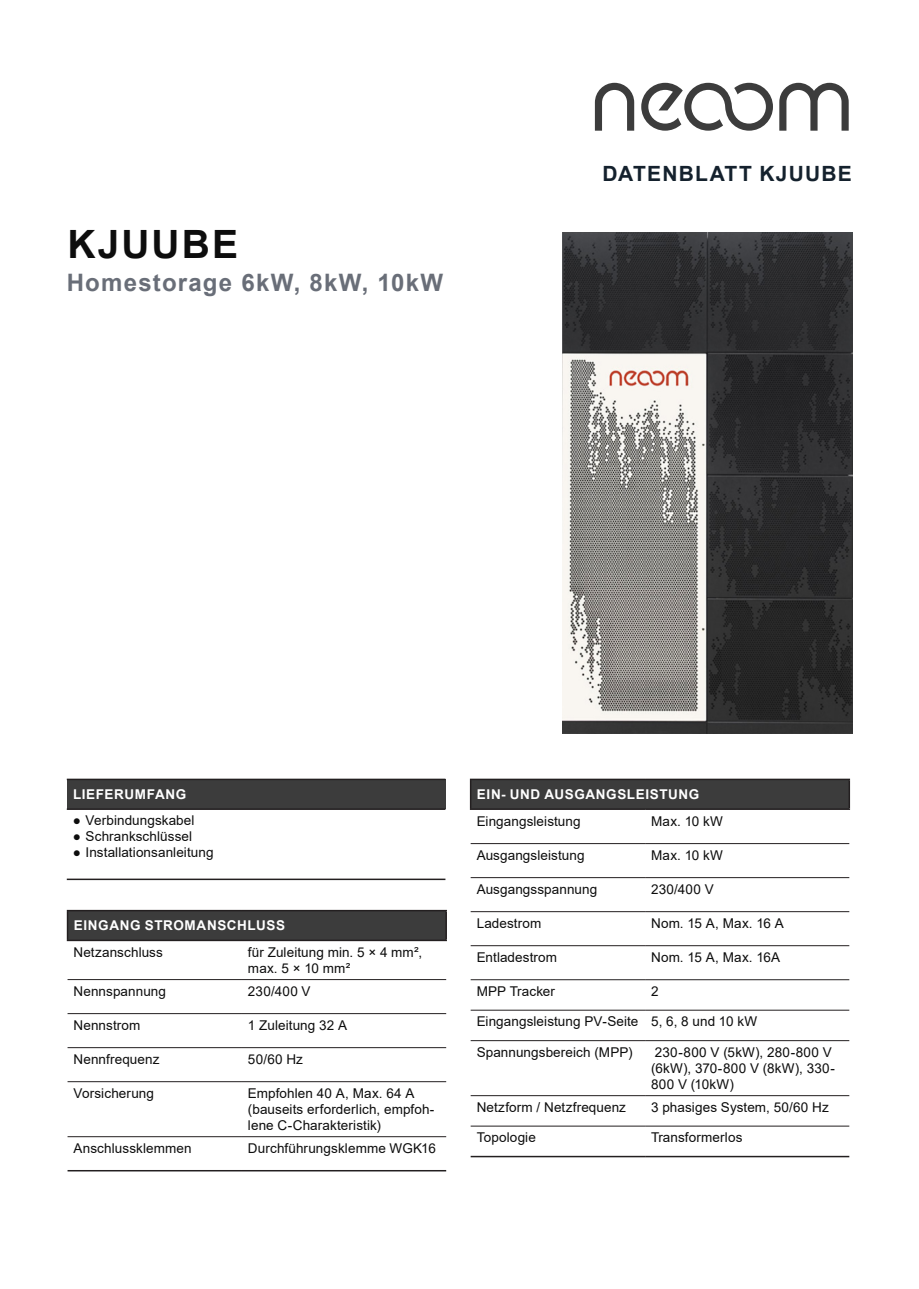
<style>
.page{position:relative;width:919px;height:1289px;background:#fff}
.page>*{position:absolute;margin:0;border:0;box-sizing:border-box;transform-origin:0 0}
._99_Titel_Datenblatt{font:700 39px "Arial";letter-spacing:.05em;color:#0d0d0d}
._99_Cover_Untertitel{font:700 24px "Arial";letter-spacing:.05em;color:#696e78}
.t1{font:700 21px "Arial";letter-spacing:.055em;color:#14212d}
._01_Fließtext_Tab_oN{font:13.5px/16.2px "Arial";letter-spacing:.005em;color:#0d0d0d}
._02_Header_w_Tab{font:700 13.5px "Arial";letter-spacing:.045em;color:#fff}
</style>
<div class="page">
<svg style="left:779px;top:83px;width:69px;height:48px"></svg>
<svg style="left:595px;top:83px;width:39px;height:48px"></svg>
<svg style="left:641px;top:83px;width:132px;height:48px"></svg>
<div style="left:67px;top:779px;width:378px;height:30px;background:#3c3c3c"></div>
<hr style="left:67px;top:778px;width:378px;height:2px;background:#231f20">
<hr style="left:67px;top:808px;width:378px;height:2px;background:#231f20">
<hr style="left:67px;top:878px;width:378px;height:2px;background:#231f20">
<img style="left:562px;top:233px;width:290px;height:500px">
<div style="left:68px;top:910px;width:378px;height:30px;background:#3c3c3c"></div>
<hr style="left:67px;top:909px;width:175px;height:2px;background:#231f20">
<svg style="left:67px;top:911px;width:1px;height:28px"></svg>
<hr style="left:242px;top:909px;width:205px;height:2px;background:#231f20">
<hr style="left:445px;top:911px;width:2px;height:28px;background:#231f20">
<hr style="left:67px;top:939px;width:175px;height:2px;background:#231f20">
<hr style="left:242px;top:939px;width:205px;height:2px;background:#231f20">
<hr style="left:68px;top:979px;width:174px;height:1px;background:#231f20">
<hr style="left:242px;top:979px;width:204px;height:1px;background:#231f20">
<hr style="left:68px;top:1013px;width:174px;height:1px;background:#231f20">
<hr style="left:242px;top:1013px;width:204px;height:1px;background:#231f20">
<hr style="left:68px;top:1047px;width:174px;height:1px;background:#231f20">
<hr style="left:242px;top:1047px;width:204px;height:1px;background:#231f20">
<hr style="left:68px;top:1081px;width:174px;height:1px;background:#231f20">
<hr style="left:242px;top:1081px;width:204px;height:1px;background:#231f20">
<hr style="left:68px;top:1136px;width:174px;height:1px;background:#231f20">
<hr style="left:242px;top:1136px;width:204px;height:1px;background:#231f20">
<hr style="left:68px;top:1169px;width:174px;height:2px;background:#231f20">
<hr style="left:242px;top:1169px;width:204px;height:2px;background:#231f20">
<div style="left:470px;top:779px;width:379px;height:30px;background:#3c3c3c"></div>
<hr style="left:470px;top:778px;width:175px;height:2px;background:#231f20">
<svg style="left:470px;top:780px;width:1px;height:28px"></svg>
<hr style="left:645px;top:778px;width:205px;height:2px;background:#231f20">
<hr style="left:848px;top:780px;width:2px;height:28px;background:#231f20">
<hr style="left:470px;top:808px;width:175px;height:2px;background:#231f20">
<hr style="left:645px;top:808px;width:205px;height:2px;background:#231f20">
<hr style="left:470px;top:843px;width:175px;height:1px;background:#231f20">
<hr style="left:645px;top:843px;width:204px;height:1px;background:#231f20">
<hr style="left:470px;top:877px;width:175px;height:1px;background:#231f20">
<hr style="left:645px;top:877px;width:204px;height:1px;background:#231f20">
<hr style="left:470px;top:911px;width:175px;height:1px;background:#231f20">
<hr style="left:645px;top:911px;width:204px;height:1px;background:#231f20">
<hr style="left:470px;top:945px;width:175px;height:1px;background:#231f20">
<hr style="left:645px;top:945px;width:204px;height:1px;background:#231f20">
<hr style="left:470px;top:979px;width:175px;height:1px;background:#231f20">
<hr style="left:645px;top:979px;width:204px;height:1px;background:#231f20">
<hr style="left:470px;top:1009px;width:175px;height:1px;background:#231f20">
<hr style="left:645px;top:1009px;width:204px;height:1px;background:#231f20">
<hr style="left:470px;top:1040px;width:175px;height:1px;background:#231f20">
<hr style="left:645px;top:1040px;width:204px;height:1px;background:#231f20">
<hr style="left:470px;top:1095px;width:175px;height:1px;background:#231f20">
<hr style="left:645px;top:1095px;width:204px;height:1px;background:#231f20">
<hr style="left:470px;top:1125px;width:175px;height:1px;background:#231f20">
<hr style="left:645px;top:1125px;width:204px;height:1px;background:#231f20">
<hr style="left:470px;top:1155px;width:175px;height:2px;background:#231f20">
<hr style="left:645px;top:1155px;width:204px;height:2px;background:#231f20">
<p class="_99_Titel_Datenblatt" style="left:67px;top:216px;width:172px">KJUUBE</p>
<p class="_99_Cover_Untertitel" style="left:67px;top:265px;width:378px">Homestorage 6kW, 8kW, 10kW</p>
<h3 class="t1" style="left:602px;top:159px;width:251px">DATENBLATT KJUUBE</h3>
<p class="_02_Header_w_Tab" style="left:73px;top:785px;width:115px">LIEFERUMFANG</p>
<p class="_01_Fließtext_Tab_oN" style="left:73px;top:812px;width:123px">● Verbindungskabel</p>
<p class="_01_Fließtext_Tab_oN" style="left:73px;top:828px;width:121px">● Schrankschlüssel</p>
<p class="_01_Fließtext_Tab_oN" style="left:73px;top:844px;width:142px">● Installationsanleitung</p>
<p class="_02_Header_w_Tab" style="left:74px;top:916px;width:213px">EINGANG STROMANSCHLUSS</p>
<p class="_01_Fließtext_Tab_oN" style="left:74px;top:944px;width:91px">Netzanschluss</p>
<p class="_01_Fließtext_Tab_oN" style="left:248px;top:944px;width:176px">für Zuleitung min. 5 × 4 mm², max. 5 × 10 mm²</p>
<p class="_01_Fließtext_Tab_oN" style="left:74px;top:982px;width:94px">Nennspannung</p>
<p class="_01_Fließtext_Tab_oN" style="left:248px;top:982px;width:64px">230/400 V</p>
<p class="_01_Fließtext_Tab_oN" style="left:74px;top:1016px;width:68px">Nennstrom</p>
<p class="_01_Fließtext_Tab_oN" style="left:248px;top:1016px;width:100px">1 Zuleitung 32 A</p>
<p class="_01_Fließtext_Tab_oN" style="left:74px;top:1050px;width:87px">Nennfrequenz</p>
<p class="_01_Fließtext_Tab_oN" style="left:248px;top:1050px;width:56px">50/60 Hz</p>
<p class="_01_Fließtext_Tab_oN" style="left:74px;top:1084px;width:82px">Vorsicherung</p>
<p class="_01_Fließtext_Tab_oN" style="left:248px;top:1084px;width:188px">Empfohlen 40 A, Max. 64 A (bauseits erforderlich, empfoh&shy;lene C-Charakteristik)</p>
<p class="_01_Fließtext_Tab_oN" style="left:74px;top:1139px;width:120px">Anschlussklemmen</p>
<p class="_01_Fließtext_Tab_oN" style="left:248px;top:1139px;width:189px">Durchführungsklemme WGK16</p>
<p class="_02_Header_w_Tab" style="left:477px;top:785px;width:224px">EIN- UND AUSGANGSLEISTUNG</p>
<p class="_01_Fließtext_Tab_oN" style="left:476px;top:812px;width:105px">Eingangsleistung</p>
<p class="_01_Fließtext_Tab_oN" style="left:651px;top:812px;width:73px">Max. 10 kW</p>
<p class="_01_Fließtext_Tab_oN" style="left:476px;top:846px;width:109px">Ausgangsleistung</p>
<p class="_01_Fließtext_Tab_oN" style="left:651px;top:846px;width:73px">Max. 10 kW</p>
<p class="_01_Fließtext_Tab_oN" style="left:476px;top:880px;width:122px">Ausgangsspannung</p>
<p class="_01_Fließtext_Tab_oN" style="left:651px;top:880px;width:64px">230/400 V</p>
<p class="_01_Fließtext_Tab_oN" style="left:476px;top:914px;width:66px">Ladestrom</p>
<p class="_01_Fließtext_Tab_oN" style="left:651px;top:914px;width:134px">Nom. 15 A, Max. 16 A</p>
<p class="_01_Fließtext_Tab_oN" style="left:476px;top:949px;width:82px">Entladestrom</p>
<p class="_01_Fließtext_Tab_oN" style="left:651px;top:949px;width:131px">Nom. 15 A, Max. 16A</p>
<p class="_01_Fließtext_Tab_oN" style="left:476px;top:983px;width:80px">MPP Tracker</p>
<p class="_01_Fließtext_Tab_oN" style="left:651px;top:983px;width:9px">2</p>
<p class="_01_Fließtext_Tab_oN" style="left:476px;top:1013px;width:163px">Eingangsleistung PV-Seite</p>
<p class="_01_Fließtext_Tab_oN" style="left:651px;top:1013px;width:107px">5, 6, 8 und 10 kW</p>
<p class="_01_Fließtext_Tab_oN" style="left:476px;top:1043px;width:157px">Spannungsbereich (MPP)</p>
<p class="_01_Fließtext_Tab_oN" style="left:651px;top:1043px;width:185px">230-800 V (5kW), 280-800 V (6kW), 370-800 V (8kW), 330-<br>800 V (10kW)</p>
<p class="_01_Fließtext_Tab_oN" style="left:476px;top:1098px;width:151px">Netzform / Netzfrequenz</p>
<p class="_01_Fließtext_Tab_oN" style="left:651px;top:1098px;width:179px">3 phasiges System, 50/60 Hz</p>
<p class="_01_Fließtext_Tab_oN" style="left:476px;top:1129px;width:61px">Topologie</p>
<p class="_01_Fließtext_Tab_oN" style="left:651px;top:1129px;width:93px">Transformerlos</p>
</div>
